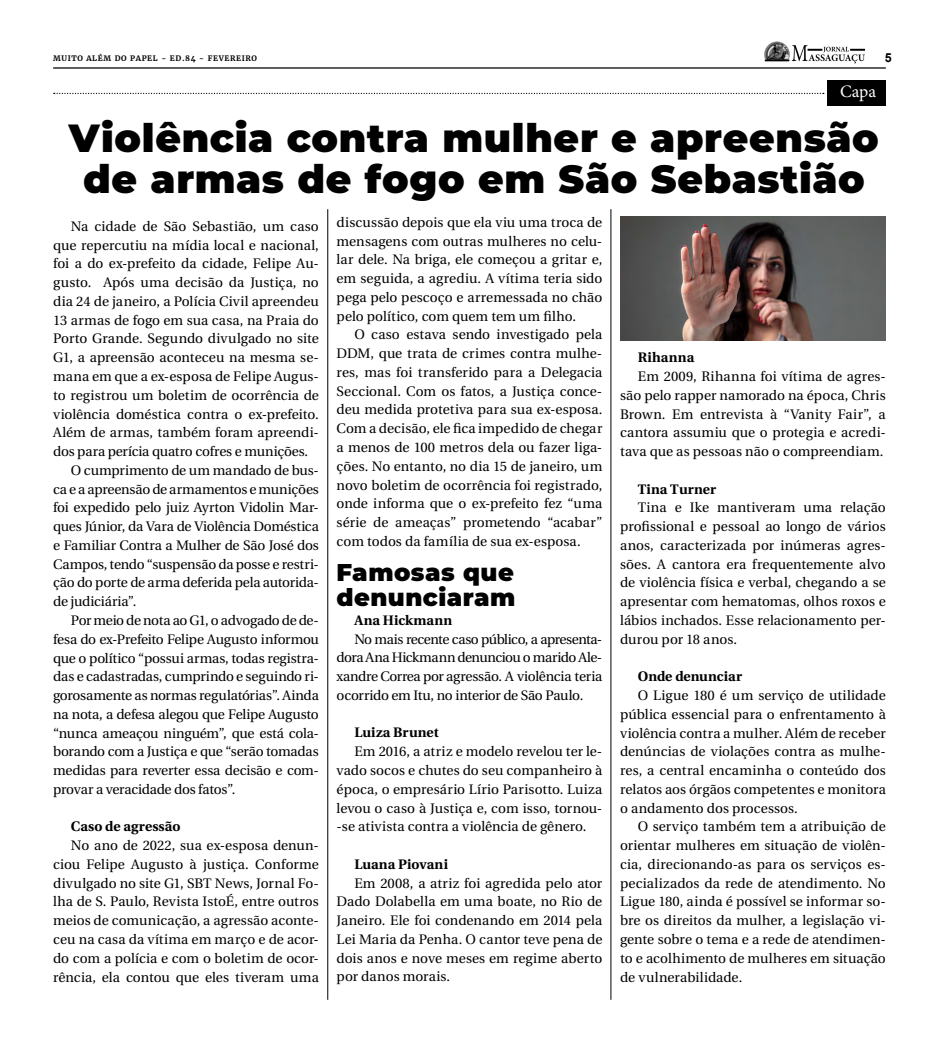
<style>
.page{position:relative;width:939px;height:1053px;background:#fff}
.page>*{position:absolute;margin:0;border:0;box-sizing:border-box;transform-origin:0 0}
.t1{font:900 39.25px/40.2px "Montserrat";letter-spacing:.02em;color:#000;text-align:center}
.t2{font:900 24.25px/25.2px "Montserrat";letter-spacing:.02em;color:#000}
.t3{font:17.5px "Minion Pro";color:#fff}
.t4{font:13.75px/18.8px "Heuristica";letter-spacing:-.005em;color:#000;text-align:justify}
.t5{font:700 13.75px "Heuristica";letter-spacing:.01em;color:#000}
.t6{font:13.75px "Heuristica";letter-spacing:-.025em;color:#000}
.t7{font:700 12.5px "Arial";color:#000}
.t8{font:700 7.5px "Merriweather";letter-spacing:.08em;color:#000}
</style>
<div class="page">
<hr style="left:53px;top:67px;width:833px;height:2px;background:#000">
<img style="left:764px;top:41px;width:100px;height:23px">
<div style="left:827px;top:81px;width:59px;height:25px;background:#000"></div>
<svg style="left:54px;top:93px;width:770px;height:1px"></svg>
<img style="left:620px;top:216px;width:266px;height:124px">
<hr style="left:327px;top:209px;width:1px;height:790px;background:#000">
<hr style="left:611px;top:209px;width:1px;height:790px;background:#000">
<p class="t8" style="left:53px;top:53px;width:205px">MUITO ALÉM DO PAPEL - ED.84 - FEVEREIRO</p>
<p class="t7" style="left:885px;top:50px;width:8px">5</p>
<p class="t3" style="left:840px;top:80px;width:38px">Capa</p>
<h1 class="t1" style="left:69px;top:116px;width:811px">Violência contra mulher e apreensão de armas de fogo em São Sebastião</h1>
<p class="t4" style="left:71px;top:217px;width:250px">Na cidade de São Sebastião, um caso</p>
<p class="t4" style="left:53px;top:236px;width:267px">que repercutiu na mídia local e nacional,</p>
<p class="t4" style="left:53px;top:254px;width:267px">foi a do ex-prefeito da cidade, Felipe Au-</p>
<p class="t4" style="left:53px;top:273px;width:267px">gusto. Após uma decisão da Justiça, no</p>
<p class="t4" style="left:53px;top:292px;width:267px">dia 24 de janeiro, a Polícia Civil apreendeu</p>
<p class="t4" style="left:53px;top:311px;width:267px">13 armas de fogo em sua casa, na Praia do</p>
<p class="t4" style="left:53px;top:329px;width:267px">Porto Grande. Segundo divulgado no site</p>
<p class="t4" style="left:53px;top:348px;width:267px">G1, a apreensão aconteceu na mesma se-</p>
<p class="t4" style="left:53px;top:367px;width:267px">mana em que a ex-esposa de Felipe Augus-</p>
<p class="t4" style="left:53px;top:386px;width:267px">to registrou um boletim de ocorrência de</p>
<p class="t4" style="left:53px;top:404px;width:267px">violência doméstica contra o ex-prefeito.</p>
<p class="t4" style="left:53px;top:423px;width:267px">Além de armas, também foram apreendi-</p>
<p class="t4" style="left:53px;top:442px;width:257px">dos para perícia quatro cofres e munições.</p>
<p class="t4" style="left:71px;top:461px;width:250px">O cumprimento de um mandado de bus-</p>
<p class="t4" style="left:53px;top:479px;width:267px">ca e a apreensão de armamentos e munições</p>
<p class="t4" style="left:53px;top:498px;width:267px">foi expedido pelo juiz Ayrton Vidolin Mar-</p>
<p class="t4" style="left:53px;top:517px;width:267px">ques Júnior, da Vara de Violência Doméstica</p>
<p class="t4" style="left:53px;top:536px;width:267px">e Familiar Contra a Mulher de São José dos</p>
<p class="t4" style="left:53px;top:554px;width:267px">Campos, tendo “suspensão da posse e restri-</p>
<p class="t4" style="left:53px;top:573px;width:267px">ção do porte de arma deferida pela autorida-</p>
<p class="t4" style="left:53px;top:592px;width:85px">de judiciária”.</p>
<p class="t6" style="left:71px;top:609px;width:250px">Por meio de nota ao G1, o advogado de de-</p>
<p class="t4" style="left:53px;top:629px;width:267px">fesa do ex-Prefeito Felipe Augusto informou</p>
<p class="t4" style="left:53px;top:648px;width:267px">que o político “possui armas, todas registra-</p>
<p class="t4" style="left:53px;top:667px;width:267px">das e cadastradas, cumprindo e seguindo ri-</p>
<p class="t4" style="left:53px;top:686px;width:267px">gorosamente as normas regulatórias”. Ainda</p>
<p class="t4" style="left:53px;top:704px;width:267px">na nota, a defesa alegou que Felipe Augusto</p>
<p class="t4" style="left:53px;top:723px;width:267px">“nunca ameaçou ninguém”, que está cola-</p>
<p class="t4" style="left:53px;top:742px;width:267px">borando com a Justiça e que “serão tomadas</p>
<p class="t4" style="left:53px;top:761px;width:267px">medidas para reverter essa decisão e com-</p>
<p class="t4" style="left:53px;top:779px;width:184px">provar a veracidade dos fatos”.</p>
<p class="t5" style="left:71px;top:815px;width:111px">Caso de agressão</p>
<p class="t4" style="left:53px;top:836px;width:267px;text-indent:18px">No ano de 2022, sua ex-esposa denun&shy;ciou Felipe Augusto à justiça. Conforme divulgado no site G1, SBT News, Jornal Fo&shy;lha de S. Paulo, Revista IstoÉ, entre outros meios de comunicação, a agressão aconte&shy;ceu na casa da vítima em março e de acor&shy;do com a polícia e com o boletim de ocor&shy;rência, ela contou que eles tiveram uma</p>
<p class="t4" style="left:337px;top:213px;width:267px">discussão depois que ela viu uma troca de mensagens com outras mulheres no celu&shy;lar dele. Na briga, ele começou a gritar e, em seguida, a agrediu. A vítima teria sido pega pelo pescoço e arremessada no chão pelo político, com quem tem um filho.</p>
<p class="t4" style="left:337px;top:325px;width:267px;text-indent:18px">O caso estava sendo investigado pela DDM, que trata de crimes contra mulhe&shy;res, mas foi transferido para a Delegacia Seccional. Com os fatos, a Justiça conce&shy;deu medida protetiva para sua ex-esposa.<br>Com a decisão, ele fica impedido de chegar a menos de 100 metros dela ou fazer liga&shy;ções. No entanto, no dia 15 de janeiro, um novo boletim de ocorrência foi registrado, onde informa que o ex-prefeito fez “uma série de ameaças” prometendo “acabar” com todos da família de sua ex-esposa.</p>
<h2 class="t2" style="left:337px;top:558px;width:180px">Famosas que denunciaram</h2>
<p class="t5" style="left:354px;top:609px;width:100px">Ana Hickmann</p>
<p class="t4" style="left:337px;top:629px;width:267px;text-indent:18px">No mais recente caso público, a apresenta&shy;dora Ana Hickmann denunciou o marido Ale&shy;xandre Correa por agressão. A violência teria ocorrido em Itu, no interior de São Paulo.</p>
<p class="t5" style="left:354px;top:721px;width:86px">Luiza Brunet</p>
<p class="t4" style="left:337px;top:742px;width:267px;text-indent:18px">Em 2016, a atriz e modelo revelou ter le&shy;vado socos e chutes do seu companheiro à época, o empresário Lírio Parisotto. Luiza levou o caso à Justiça e, com isso, tornou--se ativista contra a violência de gênero.</p>
<p class="t5" style="left:354px;top:853px;width:95px">Luana Piovani</p>
<p class="t4" style="left:337px;top:873px;width:267px;text-indent:18px">Em 2008, a atriz foi agredida pelo ator Dado Dolabella em uma boate, no Rio de Janeiro. Ele foi condenando em 2014 pela Lei Maria da Penha. O cantor teve pena de dois anos e nove meses em regime aberto por danos morais.</p>
<p class="t5" style="left:638px;top:346px;width:58px">Rihanna</p>
<p class="t4" style="left:620px;top:367px;width:267px;text-indent:18px">Em 2009, Rihanna foi vítima de agres&shy;são pelo rapper namorado na época, Chris Brown. Em entrevista à “Vanity Fair”, a cantora assumiu que o protegia e acredi&shy;tava que as pessoas não o compreendiam.</p>
<p class="t5" style="left:638px;top:478px;width:80px">Tina Turner</p>
<p class="t4" style="left:620px;top:498px;width:267px;text-indent:18px">Tina e Ike mantiveram uma relação profissional e pessoal ao longo de vários anos, caracterizada por inúmeras agres&shy;sões. A cantora era frequentemente alvo de violência física e verbal, chegando a se apresentar com hematomas, olhos roxos e lábios inchados. Esse relacionamento per&shy;durou por 18 anos.</p>
<p class="t5" style="left:638px;top:665px;width:106px">Onde denunciar</p>
<p class="t4" style="left:620px;top:686px;width:267px;text-indent:18px">O Ligue 180 é um serviço de utilidade pública essencial para o enfrentamento à violência contra a mulher. Além de receber denúncias de violações contra as mulhe&shy;res, a central encaminha o conteúdo dos relatos aos órgãos competentes e monitora o andamento dos processos.</p>
<p class="t4" style="left:620px;top:817px;width:267px;text-indent:18px">O serviço também tem a atribuição de orientar mulheres em situação de violên&shy;cia, direcionando-as para os serviços es&shy;pecializados da rede de atendimento. No Ligue 180, ainda é possível se informar so&shy;bre os direitos da mulher, a legislação vi&shy;gente sobre o tema e a rede de atendimen&shy;to e acolhimento de mulheres em situação de vulnerabilidade.</p>
</div>
